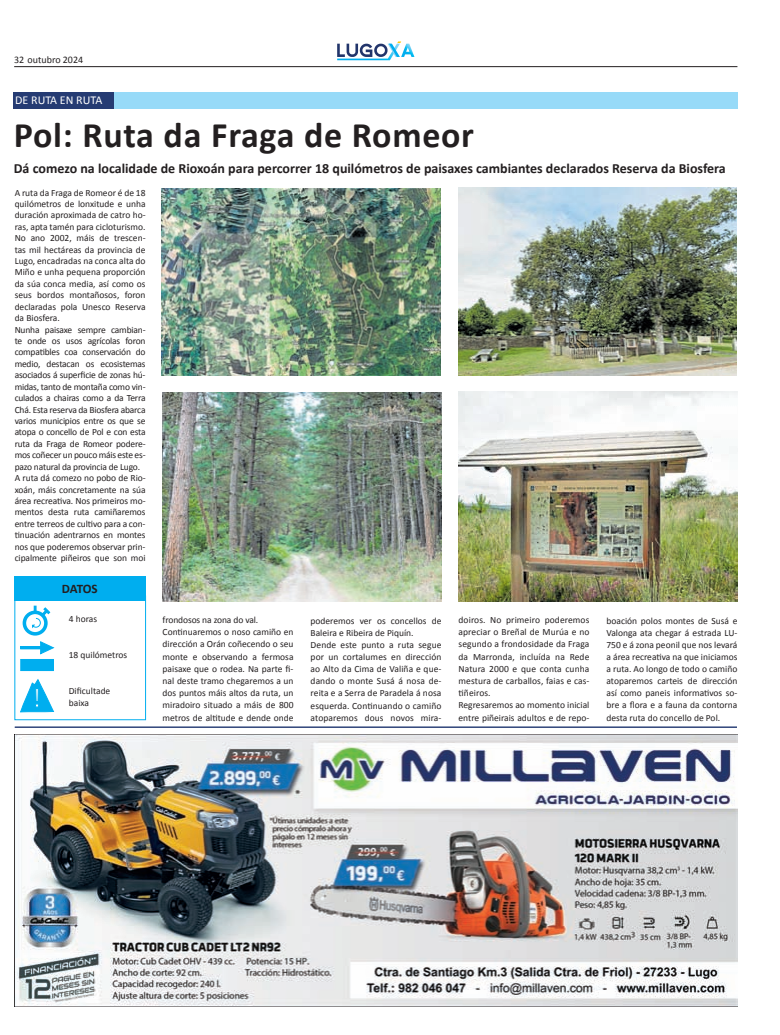
<style>
.page{position:relative;width:780px;height:1035px;background:#fff}
.page>*{position:absolute;margin:0;border:0;box-sizing:border-box;transform-origin:0 0}
.t1{font:700 36px "Calibri";letter-spacing:.02em;color:#231f20}
.t2{font:700 14px "Calibri";color:#231f20}
.t3{font:700 13px "Calibri";letter-spacing:-.025em;color:#231f20}
.t4{font:12px "Calibri";color:#fff}
.t5{font:10px "Calibri";color:#231f20}
.t6{font:9.5px/11.4px "Calibri";color:#231f20}
</style>
<div class="page">
<svg style="left:337px;top:41px;width:77px;height:19px"></svg>
<hr style="left:14px;top:66px;width:723px;height:1px;background:#231f20">
<hr style="left:15px;top:726px;width:722px;height:1px;background:#253b73">
<div style="left:14px;top:92px;width:723px;height:16px;background:#97daf8"></div>
<div style="left:14px;top:92px;width:100px;height:16px;background:#253b73"></div>
<div style="left:15px;top:576px;width:131px;height:24px;background:#00aeef"></div>
<div style="left:21px;top:659px;width:32px;height:11px;background:#00aeef"></div>
<div style="left:20px;top:659px;width:34px;height:12px;border:1px solid #00aeef"></div>
<div style="left:20px;top:646px;width:22px;height:3px;border:1px solid #00aeef"></div>
<svg style="left:39px;top:641px;width:16px;height:14px"></svg>
<div style="left:23px;top:610px;width:25px;height:25px;border:4px solid #00aeef;border-radius:50%"></div>
<svg style="left:31px;top:606px;width:20px;height:23px"></svg>
<svg style="left:20px;top:679px;width:35px;height:34px"></svg>
<div style="left:14px;top:595px;width:132px;height:125px;border:1px solid #00aeef"></div>
<img style="left:458px;top:187px;width:278px;height:189px">
<img style="left:458px;top:391px;width:279px;height:210px">
<img style="left:162px;top:189px;width:278px;height:187px">
<img style="left:162px;top:392px;width:279px;height:209px">
<img style="left:14px;top:734px;width:723px;height:272px">
<p class="t5" style="left:14px;top:54px;width:70px">32 outubro 2024</p>
<p class="t4" style="left:15px;top:93px;width:89px">DE RUTA EN RUTA</p>
<h1 class="t1" style="left:14px;top:113px;width:461px">Pol: Ruta da Fraga de Romeor</h1>
<h2 class="t2" style="left:14px;top:159px;width:713px">Dá comezo na localidade de Rioxoán para percorrer 18 quilómetros de paisaxes cambiantes declarados Reserva da Biosfera</h2>
<p class="t6" style="left:15px;top:186px;width:132px">A ruta da Fraga de Romeor é de 18 quilómetros de lonxitude e unha duración aproximada de catro ho&shy;ras, apta tamén para cicloturismo.<br>No ano 2002, máis de trescen&shy;tas mil hectáreas da provincia de<br>Lugo, encadradas na conca alta do<br>Miño e unha pequena proporción da súa conca media, así como os seus bordos montañosos, foron declaradas pola Unesco Reserva da Biosfera.<br>Nunha paisaxe sempre cambian&shy;te onde os usos agrícolas foron compatibles coa conservación do medio, destacan os ecosistemas asociados á superficie de zonas hú&shy;midas, tanto de montaña como vin&shy;culados a chairas como a da Terra<br>Chá. Esta reserva da Biosfera abarca varios municipios entre os que se atopa o concello de Pol e con esta ruta da Fraga de Romeor podere&shy;mos coñecer un pouco máis este es&shy;pazo natural da provincia de Lugo.<br>A ruta dá comezo no pobo de Rio&shy;xoán, máis concretamente na súa área recreativa. Nos primeiros mo&shy;mentos desta ruta camiñaremos entre terreos de cultivo para a con&shy;tinuación adentrarnos en montes nos que poderemos observar prin&shy;cipalmente piñeiros que son moi</p>
<h3 class="t3" style="left:62px;top:580px;width:37px">DATOS</h3>
<p class="t6" style="left:69px;top:612px;width:30px">4 horas</p>
<p class="t6" style="left:69px;top:648px;width:60px">18 quilómetros</p>
<p class="t6" style="left:69px;top:684px;width:43px;line-height:12px">Dificultade baixa</p>
<p class="t6" style="left:163px;top:613px;width:132px;line-height:12.2px">frondosos na zona do val.<br>Continuaremos o noso camiño en dirección a Orán coñecendo o seu monte e observando a fermosa paisaxe que o rodea. Na parte fi&shy;nal deste tramo chegaremos a un dos puntos máis altos da ruta, un miradoiro situado a máis de 800 metros de altitude e dende onde</p>
<p class="t6" style="left:310px;top:614px;width:132px;line-height:12.1px">poderemos ver os concellos de<br>Baleira e Ribeira de Piquín.<br>Dende este punto a ruta segue por un cortalumes en dirección ao Alto da Cima de Valiña e que&shy;dando o monte Susá á nosa de&shy;reita e a Serra de Paradela á nosa esquerda. Continuando o camiño atoparemos dous novos mira-</p>
<p class="t6" style="left:458px;top:613px;width:132px;line-height:12.2px">doiros. No primeiro poderemos apreciar o Breñal de Murúa e no segundo a frondosidade da Fraga da Marronda, incluída na Rede<br>Natura 2000 e que conta cunha mestura de carballos, faias e cas&shy;tiñeiros.<br>Regresaremos ao momento inicial entre piñeirais adultos e de repo-</p>
<p class="t6" style="left:606px;top:614px;width:132px;line-height:12.1px;text-align:justify">boación polos montes de Susá e Valonga ata chegar á estrada LU-750 e á zona peonil que nos levará a área recreativa na que iniciamos a ruta. Ao longo de todo o camiño atoparemos carteis de dirección así como paneis informativos so&shy;bre a flora e a fauna da contorna desta ruta do concello de Pol.</p>
</div>
